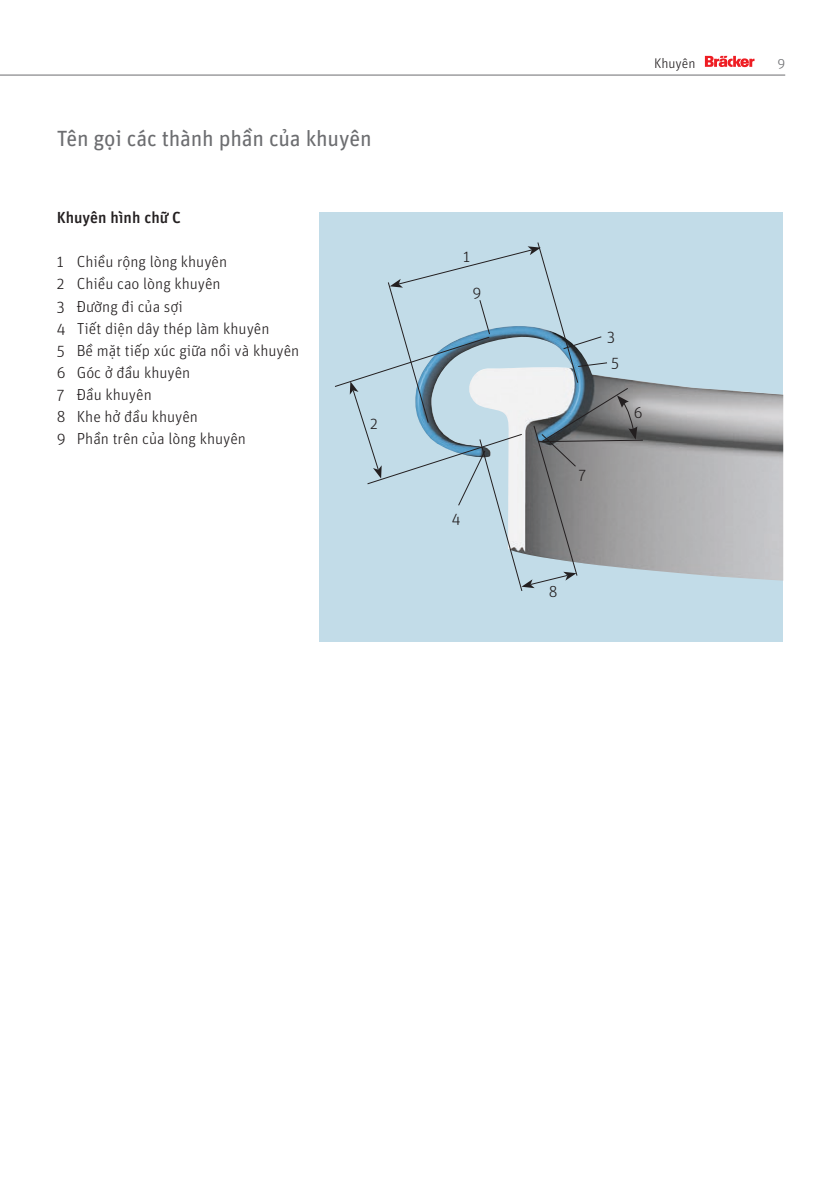
<style>
.page{position:relative;width:840px;height:1191px;background:#fff}
.page>*{position:absolute;margin:0;border:0;box-sizing:border-box;transform-origin:0 0}
.t1{font:22px "Unit Pro";letter-spacing:-.01em;color:#6c6d70}
.t2{font:300 16px/22px "Unit Pro";color:#231f20}
.t3{font:500 16px "Unit Pro";color:#231f20}
.t4{font:300 14px "Unit Pro";color:#231f20}
.t5{font:300 14px "Unit Pro";color:#6c6d70}
</style>
<div class="page">
<div style="left:319px;top:212px;width:463px;height:429px;background:#c2dce8"></div>
<img style="left:643px;top:381px;width:139px;height:199px">
<svg style="left:335px;top:242px;width:308px;height:349px"></svg>
<hr style="left:0;top:75px;width:784px;height:1px;background:#6c6d70">
<svg style="left:704px;top:56px;width:50px;height:11px"></svg>
<h1 class="t1" style="left:57px;top:123px;width:316px">Tên gọi các thành phần của khuyên</h1>
<p class="t3" style="left:57px;top:206px;width:125px">Khuyên hình chữ C</p>
<p class="t2" style="left:57px;top:250px;width:244px">1 Chiều rộng lòng khuyên<br>2 Chiều cao lòng khuyên<br>3 Đường đi của sợi<br>4 Tiết diện dây thép làm khuyên<br>5 Bề mặt tiếp xúc giữa nồi và khuyên<br>6 Góc ở đầu khuyên<br>7 Đầu khuyên<br>8 Khe hở đầu khuyên<br>9 Phần trên của lòng khuyên</p>
<p class="t2" style="left:370px;top:412px;width:9px">2</p>
<p class="t4" style="left:653px;top:53px;width:43px">Khuyên</p>
<p class="t5" style="left:777px;top:53px;width:9px">9</p>
<p class="t2" style="left:463px;top:245px;width:8px">1</p>
<p class="t2" style="left:472px;top:280px;width:10px">9</p>
<p class="t2" style="left:451px;top:506px;width:10px">4</p>
<p class="t2" style="left:578px;top:463px;width:9px">7</p>
<p class="t2" style="left:606px;top:322px;width:13px;line-height:26.4px">3<br>5</p>
<p class="t2" style="left:633px;top:400px;width:10px">6</p>
<p class="t2" style="left:548px;top:579px;width:10px">8</p>
</div>
